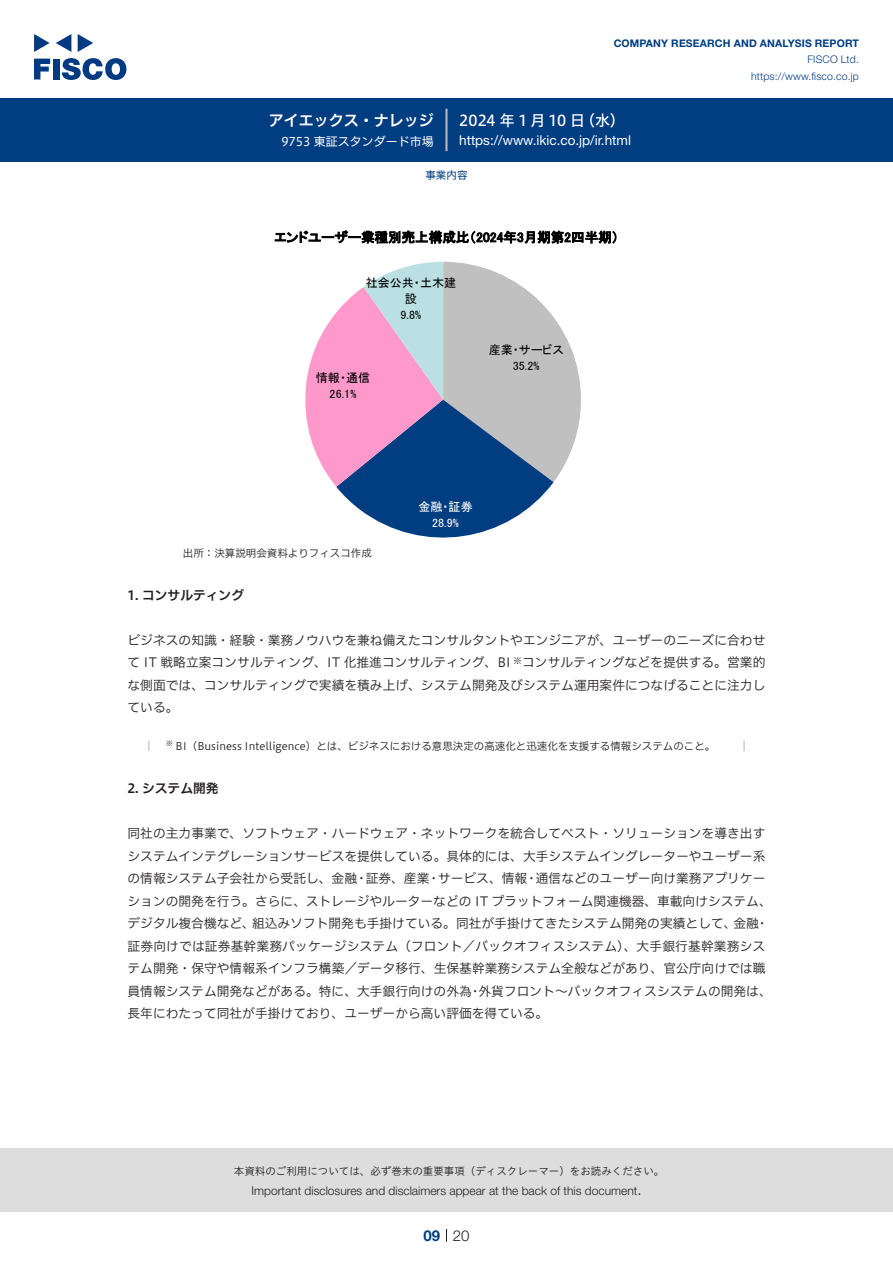
<style>
.page{position:relative;width:893px;height:1263px;background:#fff}
.page>*{position:absolute;margin:0;border:0;box-sizing:border-box;transform-origin:0 0}
.t1{font:15px "Hiragino UD Sans F Std N W5";color:#fff}
.t2{font:15px "Hiragino UD Sans F Std N W6";color:#fff}
.t3{font:300 15px "Helvetica Neue LT Std";color:#231f20}
.t4{font:700 15px "Helvetica Neue LT Std";color:#003d81}
.t5{font:13.5px "Helvetica Neue LT Std";color:#fff}
.t6{font:13.5px "MS P Gothic";letter-spacing:.005em;color:#000}
.t7{font:12.75px/22.5px "Hiragino UD Sans F Std N W3";color:#231f20;text-align:right}
.t8{font:12.75px "Hiragino UD Sans F Std N W6";color:#231f20}
.t9{font:300 12px "Helvetica Neue LT Std";color:#231f20}
.t10{font:12px/15.6px "MS P Gothic";color:#000;text-align:center}
.t11{font:12px "Hiragino UD Sans F Std N W4";color:#fff}
.t12{font:12px/15.6px "MS P Gothic";color:#fff;text-align:center}
.t13{font:10.5px "Hiragino UD Sans F Std N W3";color:#231f20}
.t14{font:10.5px "Hiragino UD Sans Std W3";color:#231f20}
.t15{font:700 10.5px "Helvetica Neue LT Std";letter-spacing:.015em;color:#003d81}
.t16{font:300 10.5px/16.5px "Helvetica Neue LT Std";letter-spacing:.015em;color:#003d81;text-align:right}
.t17{font:10.5px "Hiragino UD Sans F Std N W4";color:#003d81}
.t18{font:8.85px "Hiragino UD Sans F Std N W3";color:#231f20}
.t19{font:7.35px "Hiragino UD Sans F Std N W3";color:#231f20}
</style>
<div class="page">
<div style="left:0;top:1148px;width:893px;height:64px;background:#ddd"></div>
<svg style="left:34px;top:59px;width:16px;height:20px"></svg>
<div style="left:53px;top:59px;width:6px;height:20px;background:#003a83"></div>
<svg style="left:62px;top:58px;width:64px;height:22px"></svg>
<svg style="left:34px;top:34px;width:16px;height:18px"></svg>
<svg style="left:78px;top:34px;width:15px;height:18px"></svg>
<svg style="left:56px;top:34px;width:15px;height:18px"></svg>
<div style="left:0;top:98px;width:893px;height:64px;background:#003d81"></div>
<hr style="left:445px;top:109px;width:3px;height:42px;background:#b5b5b6">
<svg style="left:446px;top:1229px;width:1px;height:13px"></svg>
<svg style="left:305px;top:262px;width:276px;height:276px"></svg>
<svg style="left:148px;top:741px;width:2px;height:10px"></svg>
<svg style="left:743px;top:741px;width:2px;height:10px"></svg>
<p class="t2" style="left:269px;top:109px;width:167px">アイエックス・ナレッジ</p>
<p class="t11" style="left:281px;top:132px;width:154px">9753 東証スタンダード市場</p>
<p class="t15" style="left:614px;top:37px;width:247px">COMPANY RESEARCH AND ANALYSIS REPORT</p>
<p class="t16" style="left:751px;top:51px;width:109px">FISCO Ltd. https://www.fisco.co j p.</p>
<p class="t1" style="left:580px;top:109px;width:46px">（水(</p>
<p class="t1" style="left:459px;top:109px;width:127px">2024 年 1 月 10 日</p>
<p class="t5" style="left:459px;top:132px;width:173px">https://www.ikic.co j p. .i r/ html</p>
<p class="t17" style="left:425px;top:167px;width:43px">事業内容</p>
<p class="t6" style="left:274px;top:230px;width:346px">エンドユーザー業種別売上構成比（2024年3月期第2四半期(</p>
<p class="t10" style="left:366px;top:275px;width:92px">社会公共・土木建設<br>9.8%</p>
<p class="t10" style="left:316px;top:370px;width:56px">情報・通信<br>26.1%</p>
<p class="t10" style="left:489px;top:342px;width:77px">産業・サービス<br>35.2%</p>
<p class="t12" style="left:418px;top:499px;width:56px">金融・証券<br>28.9%</p>
<p class="t13" style="left:183px;top:545px;width:190px">出所：決算説明会資料よりフィスコ作成</p>
<p class="t8" style="left:128px;top:585px;width:118px">1. コンサルティング</p>
<p class="t7" style="left:128px;top:628px;width:639px">ビジネスの知識・経験・業務ノウハウを兼ね備えたコンサルタントやエンジニアが、ユーザーのニーズに合わせコンサルティングなどを提供する。営業的</p>
<p class="t7" style="left:128px;top:650px;width:639px;text-align:left">て IT 戦略立案コンサルティング、IT 化推進コンサルティング、BI<br>な側面では、コンサルティングで実績を積み上げ、システム開発及びシステム運用案件につなげることに注力している。</p>
<p class="t13" style="left:176px;top:738px;width:541px">BI（Business Intelligence）とは、ビジネスにおける意思決定の高速化と迅速化を支援する情報システムのこと。</p>
<p class="t18" style="left:513px;top:654px;width:10px">※</p>
<p class="t19" style="left:166px;top:737px;width:9px">※</p>
<p class="t8" style="left:128px;top:778px;width:93px">2. システム開発</p>
<p class="t7" style="left:128px;top:821px;width:639px">同社の主力事業で、ソフトウェア・ハードウェア・ネットワークを統合してベスト・ソリューションを導き出すシステムインテグレーションサービスを提供している。具体的には、大手システムイングレーターやユーザー系通信などのユーザー向け業務アプリケー</p>
<p class="t7" style="left:438px;top:866px;width:91px">サービス、情報</p>
<p class="t7" style="left:366px;top:866px;width:65px">証券、産業</p>
<p class="t7" style="left:128px;top:866px;width:231px">の情報システム子会社から受託し、金融</p>
<p class="t7" style="left:128px;top:889px;width:646px">ションの開発を行う。さらに、ストレージやルーターなどの IT プラットフォーム関連機器、車載向けシステム、</p>
<p class="t7" style="left:756px;top:911px;width:14px">・</p>
<p class="t7" style="left:355px;top:866px;width:14px">・</p>
<p class="t7" style="left:427px;top:866px;width:14px">・</p>
<p class="t7" style="left:525px;top:866px;width:14px">・</p>
<p class="t7" style="left:252px;top:911px;width:486px">組込みソフト開発も手掛けている。同社が手掛けてきたシステム開発の実績として、</p>
<p class="t7" style="left:128px;top:911px;width:129px">デジタル複合機など、</p>
<p class="t7" style="left:128px;top:934px;width:639px">証券向けでは証券基幹業務パッケージシステム（フロント／バックオフィスシステム）、大手銀行基幹業務シス</p>
<p class="t7" style="left:128px;top:956px;width:639px">テム開発・保守や情報系インフラ構築／データ移行、生保基幹業務システム全般などがあり、官公庁向けでは職</p>
<p class="t7" style="left:478px;top:979px;width:295px">外貨フロント～バックオフィスシステムの開発は、</p>
<p class="t7" style="left:733px;top:911px;width:27px">金融</p>
<p class="t7" style="left:128px;top:979px;width:422px;text-align:left">員情報システム開発などがある。特に、大手銀行向けの外為<br>長年にわたって同社が手掛けており、ユーザーから高い評価を得ている。</p>
<p class="t7" style="left:469px;top:979px;width:14px">・</p>
<p class="t14" style="left:234px;top:1163px;width:432px">本資料のご利用については、必ず巻末の重要事項（ディスクレーマー）をお読みください。</p>
<p class="t3" style="left:637px;top:1180px;width:6px">.</p>
<p class="t9" style="left:251px;top:1183px;width:387px">Important disclosures and disclaimers appear at the back of this document</p>
<p class="t4" style="left:423px;top:1226px;width:18px">09</p>
<p class="t3" style="left:453px;top:1226px;width:18px">20</p>
</div>
